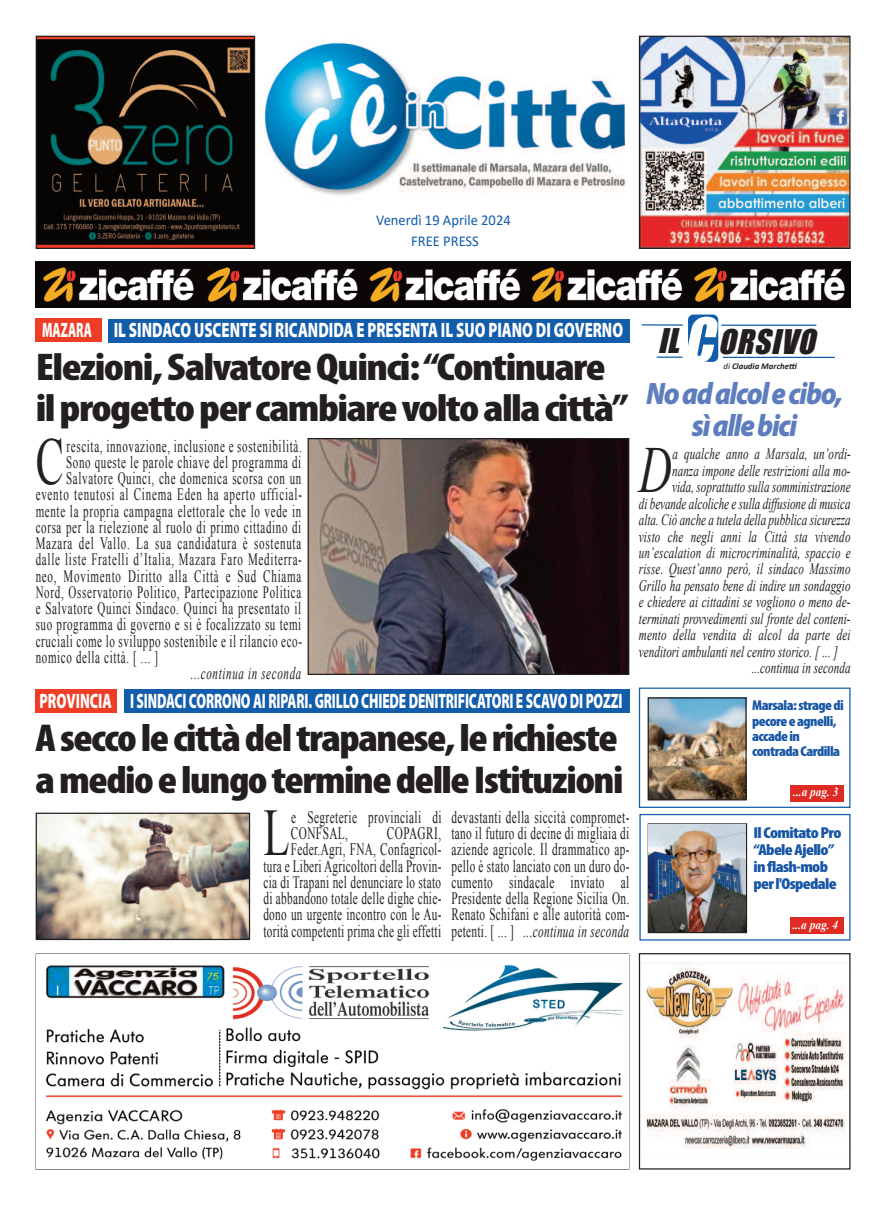
<style>
.page{position:relative;width:886px;height:1205px;background:#fff}
.page>*{position:absolute;margin:0;border:0;box-sizing:border-box;transform-origin:0 0}
.t1{font:66.5px "Times New Roman";color:#231f20;scale:.65 1}
.t2{font:66.5px "Times New Roman";color:#231f20;scale:.63 1}
.t3{font:italic 65.62px "Times New Roman";color:#231f20;scale:.7 1}
.t4{font:900 condensed 39px/41.9px "Myriad Pro";letter-spacing:-.035em;color:#231f20;scale:1.12 1}
.t5{font:900 condensed 38.75px/41.6px "Myriad Pro";letter-spacing:-.035em;color:#231f20;scale:1.16 1}
.t6{font:italic 31.25px "Impact";color:#231f20}
.t7{font:italic 900 31.12px/32.4px "Myriad Pro";letter-spacing:-.05em;color:#5d7dbe;text-align:center;scale:.9 1}
.t8{font:900 20.88px "Myriad Pro";letter-spacing:-.01em;color:#fff;scale:.64 1}
.t9{font:900 20.88px "Myriad Pro";letter-spacing:-.01em;color:#fff;scale:.71 1}
.t10{font:900 20.88px "Myriad Pro";letter-spacing:-.01em;color:#fff;scale:.67 1}
.t11{font:900 20.88px "Myriad Pro";letter-spacing:-.01em;color:#fff;scale:.58 1}
.t12{font:17.38px "Times New Roman";letter-spacing:.06em;color:#231f20;scale:.63 1}
.t13{font:17.38px/16.2px "Times New Roman";letter-spacing:.06em;color:#231f20;text-align:justify;scale:.65 1}
.t14{font:17.38px/16.2px "Times New Roman";letter-spacing:.03em;color:#231f20;text-align:right;scale:.65 1}
.t15{font:17.38px/16.2px "Times New Roman";letter-spacing:.04em;color:#231f20;scale:.65 1}
.t16{font:italic 17.38px "Times New Roman";letter-spacing:.06em;color:#231f20;scale:.63 1}
.t17{font:italic 15.88px "Times New Roman";letter-spacing:.005em;color:#231f20;scale:.7 1}
.t18{font:900 condensed 15.88px/17px "Myriad Pro";letter-spacing:-.035em;color:#1755a6;scale:1.13 1}
.t19{font:15px "Calibri";color:#115cab}
.t20{font:900 condensed 14.25px/15.4px "Myriad Pro";letter-spacing:-.035em;color:#1755a6;scale:1.08 1}
.t21{font:italic 700 12.5px "Times New Roman";color:#fff;scale:.9 1}
.t22{font:italic 700 8.75px "Calibri";color:#231f20}
.s1{font-style:italic}
.s2{font-size:57px;color:#fff}
.s3{font-weight:400}
</style>
<div class="page">
<img style="left:265px;top:40px;width:360px;height:156px">
<img style="left:36px;top:261px;width:814px;height:46px">
<div style="left:124px;top:689px;width:505px;height:24px;background:#115cab"></div>
<img style="left:38px;top:814px;width:210px;height:124px">
<div style="left:36px;top:812px;width:214px;height:128px;border:1px solid #231f20"></div>
<div style="left:688px;top:314px;width:30px;height:48px;background:#115cab;border-radius:5px"></div>
<hr style="left:723px;top:357px;width:112px;height:1px;background:#115cab">
<hr style="left:721px;top:324px;width:95px;height:2px;background:#115cab">
<hr style="left:657px;top:356px;width:25px;height:2px;background:#115cab">
<hr style="left:642px;top:324px;width:41px;height:2px;background:#115cab">
<div style="left:639px;top:687px;width:211px;height:121px;border:1px solid #115cab"></div>
<div style="left:639px;top:814px;width:211px;height:126px;border:1px solid #115cab"></div>
<div style="left:790px;top:785px;width:53px;height:16px;background:#de2c24"></div>
<div style="left:36px;top:689px;width:81px;height:24px;background:#ef3c25"></div>
<div style="left:108px;top:319px;width:521px;height:23px;background:#115cab"></div>
<div style="left:36px;top:318px;width:66px;height:24px;background:#ef3c25"></div>
<img style="left:641px;top:962px;width:207px;height:187px">
<div style="left:639px;top:953px;width:211px;height:216px;border:1px solid #231f20"></div>
<div style="left:790px;top:917px;width:54px;height:16px;background:#de2c24"></div>
<img style="left:310px;top:440px;width:317px;height:233px">
<div style="left:308px;top:438px;width:321px;height:237px;border:1px solid #231f20"></div>
<img style="left:649px;top:699px;width:96px;height:99px">
<div style="left:647px;top:697px;width:100px;height:103px;border:1px solid #231f20"></div>
<div style="left:648px;top:823px;width:99px;height:110px;border:1px solid #231f20"></div>
<img style="left:649px;top:824px;width:97px;height:108px">
<img style="left:641px;top:38px;width:207px;height:209px">
<div style="left:639px;top:36px;width:211px;height:213px;border:1px solid #231f20"></div>
<img style="left:38px;top:38px;width:215px;height:209px">
<div style="left:36px;top:36px;width:219px;height:213px;border:1px solid #231f20"></div>
<img style="left:45px;top:964px;width:578px;height:197px">
<p class="t19" style="left:376px;top:213px;width:136px">Venerdì 19 Aprile 2024</p>
<p class="t19" style="left:411px;top:234px;width:69px">FREE PRESS</p>
<p class="t11" style="left:42px;top:322px;width:88px">MAZARA</p>
<p class="t9" style="left:114px;top:322px;width:719px">IL SINDACO USCENTE SI RICANDIDA E PRESENTA IL SUO PIANO DI GOVERNO</p>
<h3 class="t5" style="left:36px;top:349px;width:512px">Elezioni,SalvatoreQuinci:“Continuare ilprogettopercambiarevoltoallacittà”</h3>
<h1 class="t2" style="left:36px;top:425px;width:46px">C</h1>
<p class="t12" style="left:67px;top:436px;width:375px">rescita, innovazione, inclusione e sostenibilità.</p>
<p class="t12" style="left:66px;top:452px;width:375px">Sono queste le parole chiave del programma di</p>
<p class="t12" style="left:66px;top:468px;width:375px">Salvatore Quinci, che domenica scorsa con un</p>
<p class="t12" style="left:36px;top:485px;width:424px">evento tenutosi al Cinema Eden ha aperto ufficial-</p>
<p class="t12" style="left:36px;top:501px;width:423px">mente la propria campagna elettorale che lo vede in</p>
<p class="t12" style="left:36px;top:517px;width:423px">corsa per la rielezione al ruolo di primo cittadino di</p>
<p class="t12" style="left:36px;top:533px;width:423px">Mazara del Vallo. La sua candidatura è sostenuta</p>
<p class="t12" style="left:36px;top:550px;width:424px">dalle liste Fratelli d’Italia, Mazara Faro Mediterra-</p>
<p class="t12" style="left:36px;top:566px;width:423px">neo, Movimento Diritto alla Città e Sud Chiama</p>
<p class="t12" style="left:36px;top:582px;width:423px">Nord, Osservatorio Politico, Partecipazione Politica</p>
<p class="t12" style="left:36px;top:598px;width:423px">e Salvatore Quinci Sindaco. Quinci ha presentato il</p>
<p class="t12" style="left:36px;top:615px;width:423px">suo programma di governo e si è focalizzato su temi</p>
<p class="t12" style="left:36px;top:631px;width:424px">cruciali come lo sviluppo sostenibile e il rilancio eco-</p>
<p class="t12" style="left:36px;top:647px;width:196px">nomico della città. [ ... ]</p>
<p class="t16" style="left:191px;top:663px;width:177px">...continua in seconda</p>
<p class="t10" style="left:40px;top:693px;width:110px">PROVINCIA</p>
<p class="t8" style="left:130px;top:693px;width:771px">I SINDACI CORRONO AI RIPARI. GRILLO CHIEDE DENITRIFICATORI E SCAVO DI POZZI</p>
<h3 class="t4" style="left:36px;top:720px;width:526px">Aseccolecittàdeltrapanese,lerichieste amedioelungoterminedelleIstituzioni</h3>
<h1 class="t1" style="left:263px;top:796px;width:42px">L</h1>
<p class="t15" style="left:291px;top:809px;width:233px">e Segreterie provinciali di<br>CONFSAL,</p>
<p class="t14" style="left:263px;top:825px;width:276px">COPAGRI,<br>Feder.Agri, FNA, Confagricol-<br>tura e Liberi Agricoltori della Provin&shy;cia di Trapani nel denunciare lo stato di abbandono totale delle dighe chie&shy;dono un urgente incontro con le Au&shy;torità competenti prima che gli effetti</p>
<p class="t13" style="left:451px;top:809px;width:276px">devastanti della siccità compromet&shy;tano il futuro di decine di migliaia di aziende agricole. Il drammatico ap&shy;pello è stato lanciato con un duro do&shy;cumento sindacale inviato al Presidente della Regione Sicilia On.<br>Renato Schifani e alle autorità com&shy;petenti. [ ... ] <span class="s1">...continua in seconda</span></p>
<h3 class="t6" style="left:658px;top:323px;width:164px">IL<span class="s2">C</span>ORSIVO</h3>
<p class="t22" style="left:723px;top:362px;width:75px"><span class="s3">di</span> Claudia Marchetti</p>
<h3 class="t7" style="left:646px;top:379px;width:220px">Noadalcolecibo, sìallebici</h3>
<h2 class="t3" style="left:639px;top:434px;width:49px">D</h2>
<p class="t17" style="left:673px;top:445px;width:256px">a qualche anno a Marsala, un’ordi-</p>
<p class="t17" style="left:672px;top:461px;width:256px">nanza impone delle restrizioni alla mo-</p>
<p class="t17" style="left:672px;top:478px;width:256px">vida, soprattutto sulla somministrazione</p>
<p class="t17" style="left:639px;top:494px;width:304px">di bevande alcoliche e sulla diffusione di musica</p>
<p class="t17" style="left:639px;top:511px;width:304px">alta. Ciò anche a tutela della pubblica sicurezza</p>
<p class="t17" style="left:639px;top:527px;width:304px">visto che negli anni la Città sta vivendo</p>
<p class="t17" style="left:639px;top:544px;width:304px">un’escalation di microcriminalità, spaccio e</p>
<p class="t17" style="left:639px;top:560px;width:304px">risse. Quest’anno però, il sindaco Massimo</p>
<p class="t17" style="left:639px;top:577px;width:304px">Grillo ha pensato bene di indire un sondaggio</p>
<p class="t17" style="left:639px;top:593px;width:304px">e chiedere ai cittadini se vogliono o meno de-</p>
<p class="t17" style="left:639px;top:610px;width:304px">terminati provvedimenti sul fronte del conteni-</p>
<p class="t17" style="left:639px;top:626px;width:304px">mento della vendita di alcol da parte dei</p>
<p class="t17" style="left:639px;top:643px;width:286px">venditori ambulanti nel centro storico. [ ... ]</p>
<p class="t17" style="left:752px;top:659px;width:143px">...continua in seconda</p>
<p class="t20" style="left:752px;top:699px;width:86px">Marsala:stragedi pecoreeagnelli, accadein contradaCardilla</p>
<p class="t21" style="left:793px;top:785px;width:52px">...a pag. 3</p>
<p class="t18" style="left:753px;top:825px;width:80px">IlComitatoPro “AbeleAjello” inflash-mob perl'Ospedale</p>
<p class="t21" style="left:793px;top:918px;width:52px">...a pag. 4</p>
</div>
